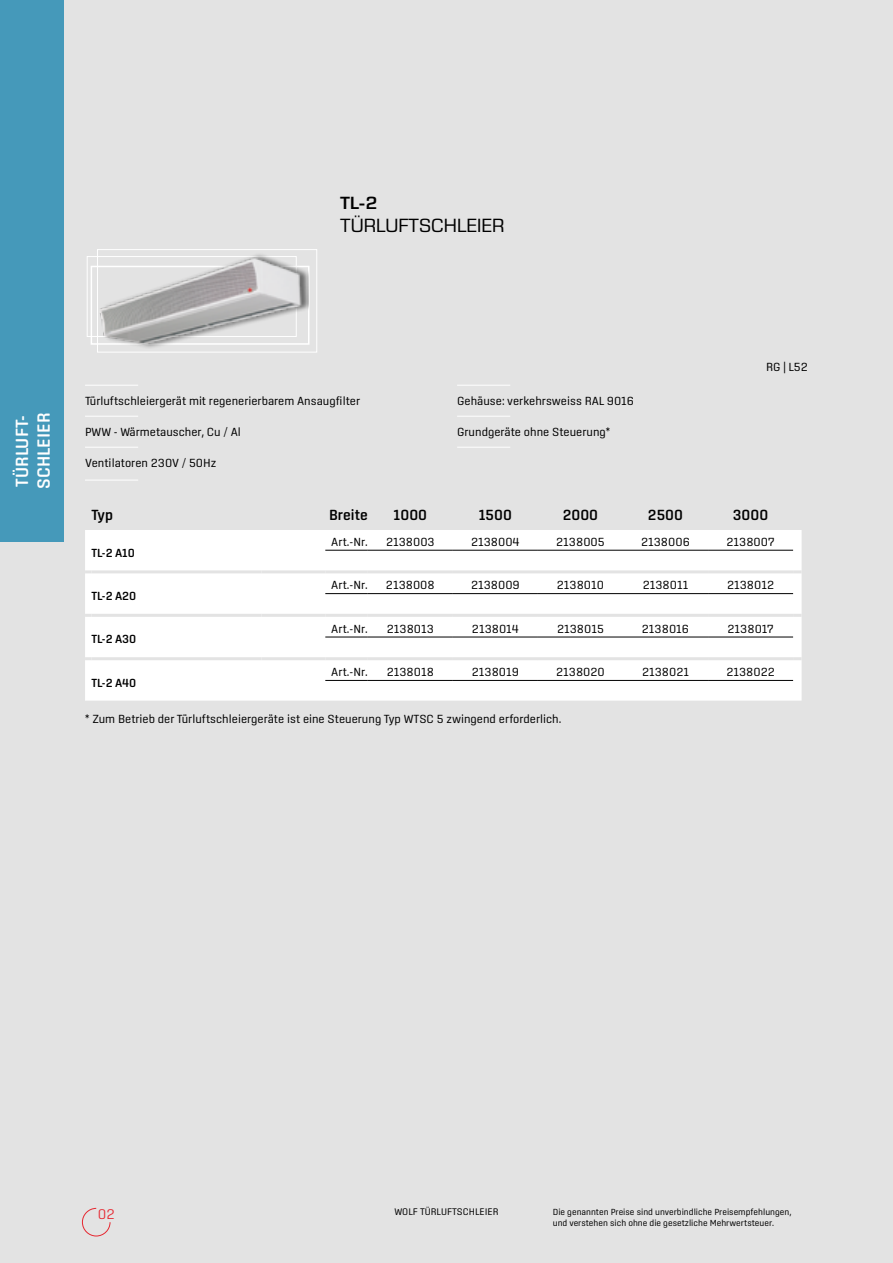
<style>
.page{position:relative;width:893px;height:1263px;background:#e3e3e3}
.page>*{position:absolute;margin:0;border:0;box-sizing:border-box;transform-origin:0 0}
.t1{font:19.5px "Eurostile Next LT Pro";color:#000}
.t2{font:500 18px/21.6px "Center";color:#fff}
.t3{font:600 18px "Eurostile Next LT Pro";color:#000}
.t4{font:500 15px "Center";color:#000}
.t5{font:300 14.25px "Center";color:#e62730}
.t6{font:12px "Center";color:#000}
.t7{font:500 12px "Center";color:#000}
.t8{font:9.75px "Center";color:#000}
.t9{font:9px/10.8px "Center";color:#000}
</style>
<div class="page">
<div style="left:0;top:0;width:64px;height:541px;background:#4599ba"></div>
<svg style="left:87px;top:249px;width:230px;height:104px"></svg>
<div style="left:91px;top:266px;width:218px;height:79px;border:2px solid #fff"></div>
<img style="left:100px;top:252px;width:208px;height:96px">
<hr style="left:85px;top:385px;width:53px;height:1px;background:#fff">
<hr style="left:85px;top:416px;width:53px;height:1px;background:#fff">
<hr style="left:85px;top:447px;width:53px;height:1px;background:#fff">
<hr style="left:457px;top:385px;width:53px;height:1px;background:#fff">
<hr style="left:457px;top:416px;width:53px;height:1px;background:#fff">
<hr style="left:457px;top:447px;width:53px;height:1px;background:#fff">
<hr style="left:85px;top:480px;width:53px;height:1px;background:#fff">
<div style="left:85px;top:530px;width:717px;height:171px;background:#fff"></div>
<hr style="left:325px;top:550px;width:43px;height:1px;background:#000">
<hr style="left:368px;top:550px;width:85px;height:1px;background:#000">
<hr style="left:453px;top:550px;width:85px;height:1px;background:#000">
<hr style="left:538px;top:550px;width:85px;height:1px;background:#000">
<hr style="left:623px;top:550px;width:85px;height:1px;background:#000">
<hr style="left:708px;top:550px;width:85px;height:1px;background:#000">
<svg style="left:85px;top:570px;width:6px;height:3px"></svg>
<hr style="left:325px;top:570px;width:43px;height:3px;background:#e3e3e3">
<hr style="left:368px;top:570px;width:85px;height:3px;background:#e3e3e3">
<hr style="left:453px;top:570px;width:85px;height:3px;background:#e3e3e3">
<hr style="left:538px;top:570px;width:85px;height:3px;background:#e3e3e3">
<hr style="left:623px;top:570px;width:85px;height:3px;background:#e3e3e3">
<hr style="left:708px;top:570px;width:85px;height:3px;background:#e3e3e3">
<svg style="left:793px;top:570px;width:9px;height:3px"></svg>
<hr style="left:325px;top:593px;width:43px;height:1px;background:#000">
<hr style="left:368px;top:593px;width:85px;height:1px;background:#000">
<hr style="left:453px;top:593px;width:85px;height:1px;background:#000">
<hr style="left:538px;top:593px;width:85px;height:1px;background:#000">
<hr style="left:623px;top:593px;width:85px;height:1px;background:#000">
<hr style="left:708px;top:593px;width:85px;height:1px;background:#000">
<svg style="left:85px;top:614px;width:6px;height:3px"></svg>
<hr style="left:325px;top:614px;width:43px;height:3px;background:#e3e3e3">
<hr style="left:368px;top:614px;width:85px;height:3px;background:#e3e3e3">
<hr style="left:453px;top:614px;width:85px;height:3px;background:#e3e3e3">
<hr style="left:538px;top:614px;width:85px;height:3px;background:#e3e3e3">
<hr style="left:623px;top:614px;width:85px;height:3px;background:#e3e3e3">
<hr style="left:708px;top:614px;width:85px;height:3px;background:#e3e3e3">
<svg style="left:793px;top:614px;width:9px;height:3px"></svg>
<hr style="left:325px;top:637px;width:43px;height:1px;background:#000">
<hr style="left:368px;top:637px;width:85px;height:1px;background:#000">
<hr style="left:453px;top:637px;width:85px;height:1px;background:#000">
<hr style="left:538px;top:637px;width:85px;height:1px;background:#000">
<hr style="left:623px;top:637px;width:85px;height:1px;background:#000">
<hr style="left:708px;top:637px;width:85px;height:1px;background:#000">
<svg style="left:85px;top:657px;width:6px;height:3px"></svg>
<hr style="left:325px;top:657px;width:43px;height:3px;background:#e3e3e3">
<hr style="left:368px;top:657px;width:85px;height:3px;background:#e3e3e3">
<hr style="left:453px;top:657px;width:85px;height:3px;background:#e3e3e3">
<hr style="left:538px;top:657px;width:85px;height:3px;background:#e3e3e3">
<hr style="left:623px;top:657px;width:85px;height:3px;background:#e3e3e3">
<hr style="left:708px;top:657px;width:85px;height:3px;background:#e3e3e3">
<svg style="left:793px;top:657px;width:9px;height:3px"></svg>
<hr style="left:325px;top:680px;width:43px;height:1px;background:#000">
<hr style="left:368px;top:680px;width:85px;height:1px;background:#000">
<hr style="left:453px;top:680px;width:85px;height:1px;background:#000">
<hr style="left:538px;top:680px;width:85px;height:1px;background:#000">
<hr style="left:623px;top:680px;width:85px;height:1px;background:#000">
<hr style="left:708px;top:680px;width:85px;height:1px;background:#000">
<hr style="left:262px;top:657px;width:63px;height:3px;background:#e3e3e3">
<hr style="left:91px;top:657px;width:171px;height:3px;background:#e3e3e3">
<hr style="left:262px;top:614px;width:63px;height:3px;background:#e3e3e3">
<hr style="left:91px;top:614px;width:171px;height:3px;background:#e3e3e3">
<hr style="left:262px;top:570px;width:63px;height:3px;background:#e3e3e3">
<hr style="left:91px;top:570px;width:171px;height:3px;background:#e3e3e3">
<svg style="left:82px;top:1208px;width:29px;height:29px"></svg>
<h2 class="t3" style="left:340px;top:193px;width:38px">TL-2</h2>
<h1 class="t1" style="left:340px;top:215px;width:166px">TÜRLUFTSCHLEIER</h1>
<h2 class="t2" style="left:11px;top:489px;width:78px;rotate:-90deg">TÜRLUFT-<br>SCHLEIER</h2>
<p class="t6" style="left:85px;top:394px;width:277px">Türluftschleiergerät mit regenerierbarem Ansaugfilter</p>
<p class="t6" style="left:85px;top:425px;width:157px">PWW - Wärmetauscher, Cu / Al</p>
<p class="t6" style="left:85px;top:456px;width:133px">Ventilatoren 230V / 50Hz</p>
<p class="t6" style="left:457px;top:394px;width:179px">Gehäuse: verkehrsweiss RAL 9016</p>
<p class="t6" style="left:457px;top:425px;width:155px">Grundgeräte ohne Steuerung*</p>
<p class="t6" style="left:766px;top:360px;width:43px">RG | L52</p>
<p class="t4" style="left:91px;top:506px;width:23px">Typ</p>
<p class="t4" style="left:329px;top:506px;width:40px">Breite</p>
<p class="t4" style="left:394px;top:506px;width:35px">1000</p>
<p class="t4" style="left:479px;top:506px;width:35px">1500</p>
<p class="t4" style="left:563px;top:506px;width:37px">2000</p>
<p class="t4" style="left:648px;top:506px;width:37px">2500</p>
<p class="t4" style="left:733px;top:506px;width:37px">3000</p>
<p class="t7" style="left:91px;top:546px;width:45px">TL-2 A10</p>
<p class="t6" style="left:331px;top:535px;width:38px">Art.-Nr.</p>
<p class="t6" style="left:386px;top:535px;width:50px">2138003</p>
<p class="t6" style="left:471px;top:535px;width:50px">2138004</p>
<p class="t6" style="left:556px;top:535px;width:50px">2138005</p>
<p class="t6" style="left:641px;top:535px;width:50px">2138006</p>
<p class="t6" style="left:726px;top:535px;width:50px">2138007</p>
<p class="t7" style="left:91px;top:589px;width:46px">TL-2 A20</p>
<p class="t7" style="left:91px;top:632px;width:46px">TL-2 A30</p>
<p class="t6" style="left:331px;top:578px;width:38px">Art.-Nr.</p>
<p class="t6" style="left:386px;top:578px;width:50px">2138008</p>
<p class="t6" style="left:471px;top:578px;width:50px">2138009</p>
<p class="t6" style="left:557px;top:578px;width:49px">2138010</p>
<p class="t6" style="left:643px;top:578px;width:47px">2138011</p>
<p class="t6" style="left:727px;top:578px;width:49px">2138012</p>
<p class="t6" style="left:331px;top:622px;width:38px">Art.-Nr.</p>
<p class="t6" style="left:387px;top:622px;width:49px">2138013</p>
<p class="t6" style="left:472px;top:622px;width:48px">2138014</p>
<p class="t6" style="left:557px;top:622px;width:48px">2138015</p>
<p class="t6" style="left:642px;top:622px;width:49px">2138016</p>
<p class="t6" style="left:728px;top:622px;width:48px">2138017</p>
<p class="t6" style="left:331px;top:665px;width:38px">Art.-Nr.</p>
<p class="t6" style="left:387px;top:665px;width:49px">2138018</p>
<p class="t6" style="left:472px;top:665px;width:49px">2138019</p>
<p class="t6" style="left:556px;top:665px;width:50px">2138020</p>
<p class="t6" style="left:642px;top:665px;width:49px">2138021</p>
<p class="t6" style="left:726px;top:665px;width:50px">2138022</p>
<p class="t6" style="left:85px;top:712px;width:478px">* Zum Betrieb der Türluftschleiergeräte ist eine Steuerung Typ WTSC 5 zwingend erforderlich.</p>
<p class="t7" style="left:91px;top:675px;width:46px">TL-2 A40</p>
<p class="t5" style="left:98px;top:1206px;width:18px">02</p>
<p class="t8" style="left:394px;top:1206px;width:106px">WOLF TÜRLUFTSCHLEIER</p>
<p class="t9" style="left:553px;top:1206px;width:240px">Die genannten Preise sind unverbindliche Preisempfehlungen, und verstehen sich ohne die gesetzliche Mehrwertsteuer.</p>
</div>
